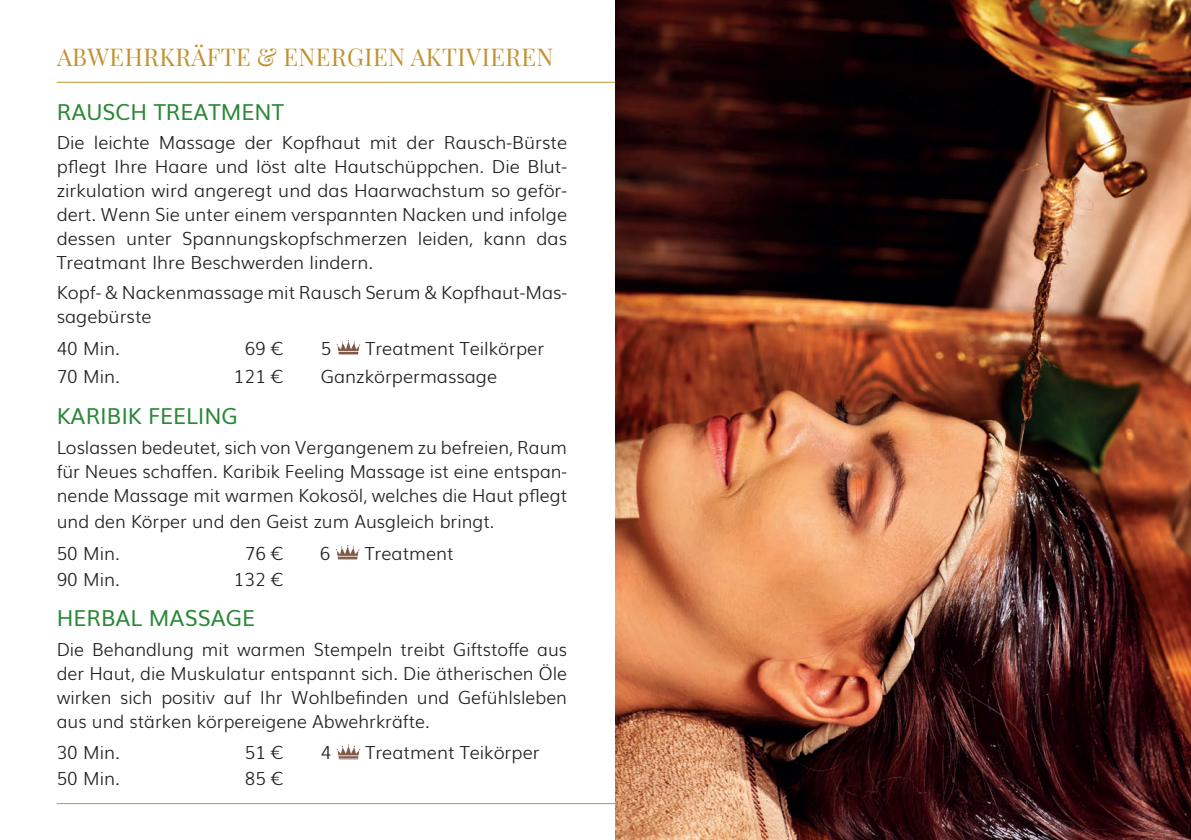
<style>
.page{position:relative;width:1191px;height:840px;background:#fff}
.page>*{position:absolute;margin:0;border:0;box-sizing:border-box;transform-origin:0 0}
.t1{font:24px "Playfair Display";letter-spacing:.02em;color:#c2912d}
.t2{font:22px "Muli";color:#298736}
.t3{font:300 18px/24px "Muli";color:#231f20;text-align:justify}
</style>
<div class="page">
<svg style="left:337px;top:340px;width:23px;height:14px"></svg>
<svg style="left:336px;top:545px;width:23px;height:14px"></svg>
<svg style="left:337px;top:744px;width:23px;height:14px"></svg>
<hr style="left:57px;top:82px;width:603px;height:1px;background:#c2912d">
<hr style="left:57px;top:802px;width:603px;height:1px;background:#c2912d">
<img style="left:615px;top:0;width:576px;height:839px">
<h1 class="t1" style="left:57px;top:38px;width:498px">ABWEHRKRÄFTE &amp; ENERGIEN AKTIVIEREN</h1>
<p class="t2" style="left:57px;top:94px;width:229px">RAUSCH TREATMENT</p>
<p class="t3" style="left:57px;top:129px;width:512px">Die leichte Massage der Kopfhaut mit der Rausch-Bürste pflegt Ihre Haare und löst alte Hautschüppchen. Die Blut&shy;zirkulation wird angeregt und das Haarwachstum so geför&shy;dert. Wenn Sie unter einem verspannten Nacken und infolge dessen unter Spannungskopfschmerzen leiden, kann das Treatmant Ihre Beschwerden lindern.</p>
<p class="t3" style="left:57px;top:279px;width:512px">Kopf- &amp; Nackenmassage mit Rausch Serum &amp; Kopfhaut-Mas&shy;sagebürste</p>
<p class="t3" style="left:57px;top:335px;width:65px">40 Min.</p>
<p class="t3" style="left:245px;top:335px;width:40px">69 €</p>
<p class="t3" style="left:321px;top:335px;width:12px">5</p>
<p class="t3" style="left:365px;top:335px;width:180px">Treatment Teilkörper</p>
<p class="t3" style="left:57px;top:363px;width:65px">70 Min.</p>
<p class="t3" style="left:234px;top:363px;width:51px">121 €</p>
<p class="t3" style="left:321px;top:363px;width:178px">Ganzkörpermassage</p>
<p class="t2" style="left:57px;top:398px;width:183px">KARIBIK FEELING</p>
<p class="t3" style="left:57px;top:434px;width:512px">Loslassen bedeutet, sich von Vergangenem zu befreien, Raum für Neues schaffen. Karibik Feeling Massage ist eine entspan&shy;nende Massage mit warmen Kokosöl, welches die Haut pflegt</p>
<p class="t3" style="left:57px;top:504px;width:439px;line-height:31.6px">und den Körper und den Geist zum Ausgleich bringt.<br>50 Min.</p>
<p class="t3" style="left:245px;top:539px;width:40px">76 €</p>
<p class="t3" style="left:320px;top:539px;width:12px">6</p>
<p class="t3" style="left:365px;top:539px;width:91px">Treatment</p>
<p class="t3" style="left:57px;top:565px;width:65px">90 Min.</p>
<p class="t3" style="left:234px;top:565px;width:51px">132 €</p>
<p class="t2" style="left:57px;top:599px;width:200px">HERBAL MASSAGE</p>
<p class="t3" style="left:57px;top:635px;width:512px">Die Behandlung mit warmen Stempeln treibt Giftstoffe aus der Haut, die Muskulatur entspannt sich. Die ätherischen Öle wirken sich positiv auf Ihr Wohlbefinden und Gefühlsleben aus und stärken körpereigene Abwehrkräfte.</p>
<p class="t3" style="left:57px;top:739px;width:65px">30 Min.</p>
<p class="t3" style="left:245px;top:739px;width:40px">51 €</p>
<p class="t3" style="left:321px;top:739px;width:12px">4</p>
<p class="t3" style="left:365px;top:739px;width:176px">Treatment Teikörper</p>
<p class="t3" style="left:57px;top:765px;width:65px">50 Min.</p>
<p class="t3" style="left:245px;top:765px;width:40px">85 €</p>
</div>
